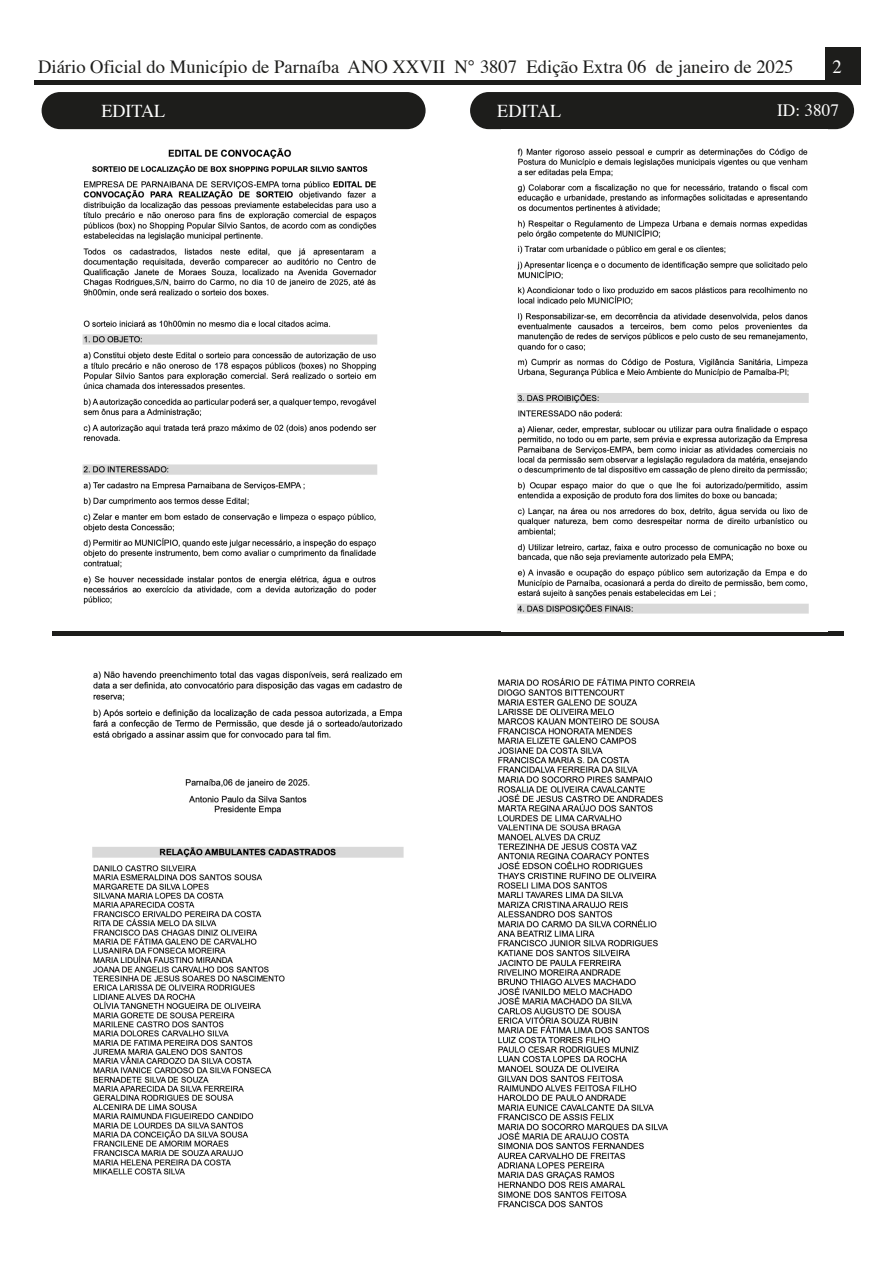
<style>
.page{position:relative;width:893px;height:1263px;background:#fff}
.page>*{position:absolute;margin:0;border:0;box-sizing:border-box;transform-origin:0 0}
.t1{font:18.6px "Times";color:#1d1d1b}
.t2{font:18.6px "Times";color:#fff}
.t3{font:18.15px "Times";color:#fff}
.t4{font:17.25px "Times";color:#fff}
</style>
<div class="page">
<div style="left:34px;top:80px;width:792px;height:5px;background:#1d1d1b"></div>
<div style="left:52px;top:631px;width:792px;height:5px;background:#1d1d1b"></div>
<div style="left:825px;top:47px;width:35px;height:38px;background:#1d1d1b"></div>
<div style="left:470px;top:92px;width:384px;height:37px;background:#1d1d1b;border-radius:19px"></div>
<div style="left:42px;top:92px;width:384px;height:37px;background:#1d1d1b;border-radius:19px"></div>
<img style="left:82px;top:148px;width:296px;height:457px">
<img style="left:517px;top:148px;width:292px;height:466px">
<img style="left:92px;top:671px;width:312px;height:504px">
<img style="left:497px;top:677px;width:198px;height:531px">
<p class="t1" style="left:38px;top:49px;width:757px">Diário Oficial do Município de Parnaíba ANO XXVII N° 3807 Edição Extra 06 de janeiro de 2025</p>
<p class="t2" style="left:832px;top:49px;width:11px">2</p>
<p class="t3" style="left:101px;top:94px;width:65px">EDITAL</p>
<p class="t3" style="left:497px;top:94px;width:65px">EDITAL</p>
<p class="t4" style="left:777px;top:94px;width:63px">ID: 3807</p>
</div>
